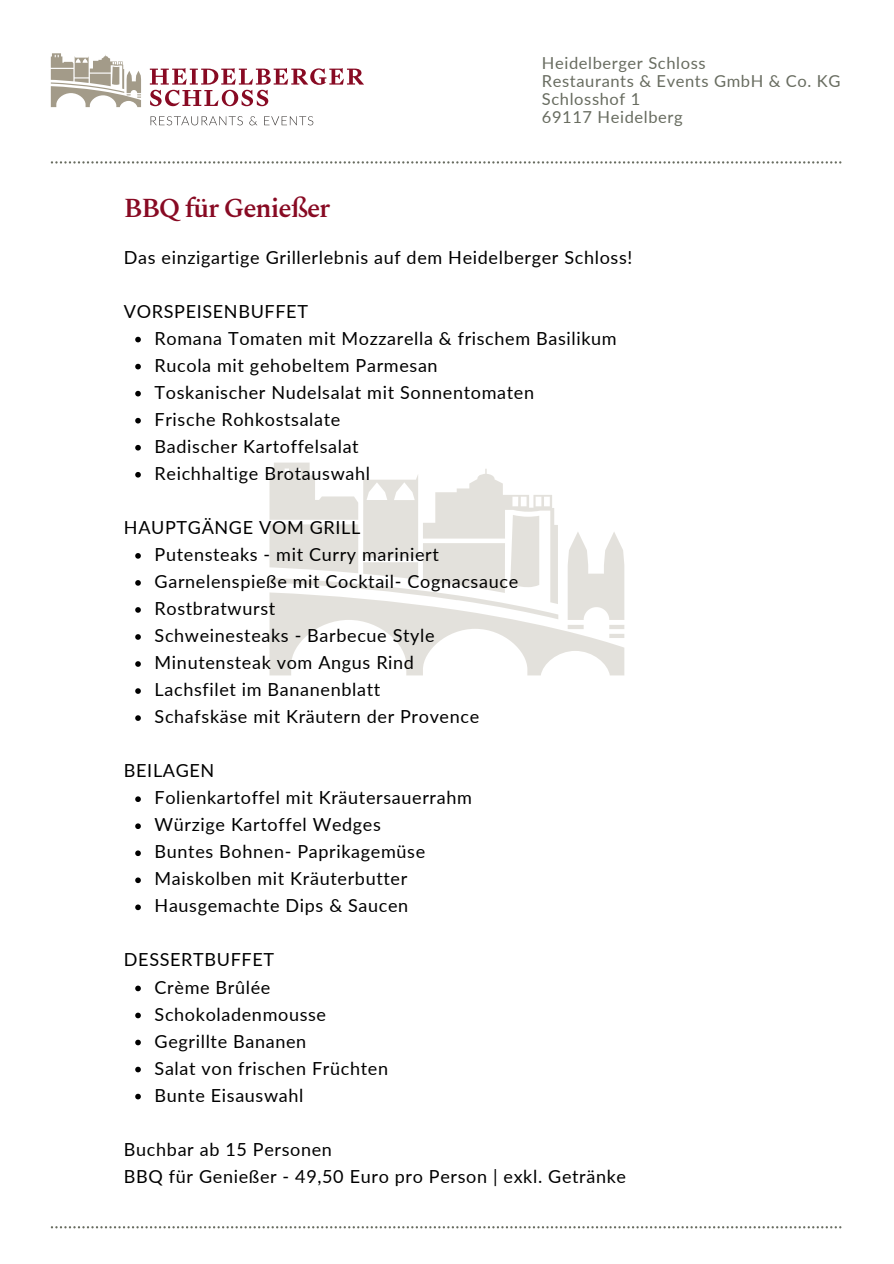
<style>
.page{position:relative;width:894px;height:1264px;background:#fff}
.page>*{position:absolute;margin:0;border:0;box-sizing:border-box;transform-origin:0 0}
.t1{font:600 27px "Spectral";letter-spacing:-.04em;color:#880a23}
.t2{font:18px "Lato";letter-spacing:.035em;color:#000}
.t3{font:16.5px "Lato";letter-spacing:.035em;color:#686c60}
</style>
<div class="page">
<svg style="left:51px;top:161px;width:790px;height:2px"></svg>
<svg style="left:51px;top:1226px;width:790px;height:2px"></svg>
<svg style="left:51px;top:53px;width:90px;height:54px"></svg>
<svg style="left:150px;top:116px;width:93px;height:9px"></svg>
<svg style="left:249px;top:116px;width:8px;height:9px"></svg>
<svg style="left:264px;top:116px;width:49px;height:9px"></svg>
<svg style="left:150px;top:68px;width:214px;height:38px"></svg>
<svg style="left:269px;top:532px;width:355px;height:143px"></svg>
<svg style="left:269px;top:462px;width:289px;height:142px"></svg>
<svg style="left:135px;top:337px;width:6px;height:5px"></svg>
<svg style="left:135px;top:364px;width:6px;height:5px"></svg>
<svg style="left:135px;top:391px;width:6px;height:5px"></svg>
<svg style="left:135px;top:418px;width:6px;height:5px"></svg>
<svg style="left:135px;top:445px;width:6px;height:5px"></svg>
<svg style="left:135px;top:472px;width:6px;height:5px"></svg>
<svg style="left:135px;top:553px;width:6px;height:5px"></svg>
<svg style="left:135px;top:580px;width:6px;height:5px"></svg>
<svg style="left:135px;top:607px;width:6px;height:5px"></svg>
<svg style="left:135px;top:634px;width:6px;height:5px"></svg>
<svg style="left:135px;top:661px;width:6px;height:6px"></svg>
<svg style="left:135px;top:688px;width:6px;height:6px"></svg>
<svg style="left:135px;top:715px;width:6px;height:6px"></svg>
<svg style="left:135px;top:796px;width:6px;height:6px"></svg>
<svg style="left:135px;top:823px;width:6px;height:6px"></svg>
<svg style="left:135px;top:850px;width:6px;height:6px"></svg>
<svg style="left:135px;top:877px;width:6px;height:6px"></svg>
<svg style="left:135px;top:904px;width:6px;height:6px"></svg>
<svg style="left:135px;top:985px;width:6px;height:6px"></svg>
<svg style="left:135px;top:1012px;width:6px;height:6px"></svg>
<svg style="left:135px;top:1039px;width:6px;height:6px"></svg>
<svg style="left:135px;top:1066px;width:6px;height:6px"></svg>
<svg style="left:135px;top:1093px;width:6px;height:6px"></svg>
<p class="t3" style="left:542px;top:52px;width:165px">Heidelberger Schloss</p>
<p class="t3" style="left:542px;top:70px;width:300px">Restaurants &amp; Events GmbH &amp; Co. KG</p>
<p class="t3" style="left:542px;top:88px;width:100px">Schlosshof 1</p>
<p class="t3" style="left:542px;top:106px;width:142px">69117 Heidelberg</p>
<p class="t1" style="left:124px;top:189px;width:208px">BBQ für Genießer</p>
<p class="t2" style="left:124px;top:246px;width:510px">Das einzigartige Grillerlebnis auf dem Heidelberger Schloss!</p>
<p class="t2" style="left:124px;top:300px;width:185px">VORSPEISENBUFFET</p>
<p class="t2" style="left:154px;top:327px;width:463px">Romana Tomaten mit Mozzarella &amp; frischem Basilikum</p>
<p class="t2" style="left:154px;top:354px;width:284px">Rucola mit gehobeltem Parmesan</p>
<p class="t2" style="left:154px;top:381px;width:381px">Toskanischer Nudelsalat mit Sonnentomaten</p>
<p class="t2" style="left:154px;top:408px;width:187px">Frische Rohkostsalate</p>
<p class="t2" style="left:154px;top:435px;width:205px">Badischer Kartoffelsalat</p>
<p class="t2" style="left:154px;top:462px;width:217px">Reichhaltige Brotauswahl</p>
<p class="t2" style="left:124px;top:516px;width:238px">HAUPTGÄNGE VOM GRILL</p>
<p class="t2" style="left:154px;top:543px;width:286px">Putensteaks - mit Curry mariniert</p>
<p class="t2" style="left:154px;top:570px;width:365px">Garnelenspieße mit Cocktail- Cognacsauce</p>
<p class="t2" style="left:154px;top:597px;width:122px">Rostbratwurst</p>
<p class="t2" style="left:154px;top:624px;width:281px">Schweinesteaks - Barbecue Style</p>
<p class="t2" style="left:154px;top:651px;width:261px">Minutensteak vom Angus Rind</p>
<p class="t2" style="left:154px;top:678px;width:227px">Lachsfilet im Bananenblatt</p>
<p class="t2" style="left:154px;top:705px;width:326px">Schafskäse mit Kräutern der Provence</p>
<p class="t2" style="left:124px;top:759px;width:92px">BEILAGEN</p>
<p class="t2" style="left:154px;top:786px;width:319px">Folienkartoffel mit Kräutersauerrahm</p>
<p class="t2" style="left:154px;top:813px;width:228px">Würzige Kartoffel Wedges</p>
<p class="t2" style="left:154px;top:840px;width:272px">Buntes Bohnen- Paprikagemüse</p>
<p class="t2" style="left:154px;top:867px;width:254px">Maiskolben mit Kräuterbutter</p>
<p class="t2" style="left:154px;top:894px;width:255px">Hausgemachte Dips &amp; Saucen</p>
<p class="t2" style="left:124px;top:948px;width:152px">DESSERTBUFFET</p>
<p class="t2" style="left:154px;top:975px;width:117px">Crème Brûlée</p>
<p class="t2" style="left:154px;top:1002px;width:173px">Schokoladenmousse</p>
<p class="t2" style="left:154px;top:1029px;width:153px">Gegrillte Bananen</p>
<p class="t2" style="left:154px;top:1056px;width:235px">Salat von frischen Früchten</p>
<p class="t2" style="left:154px;top:1083px;width:150px">Bunte Eisauswahl</p>
<p class="t2" style="left:124px;top:1137px;width:209px">Buchbar ab 15 Personen</p>
<p class="t2" style="left:124px;top:1164px;width:503px">BBQ für Genießer - 49,50 Euro pro Person | exkl. Getränke</p>
</div>
